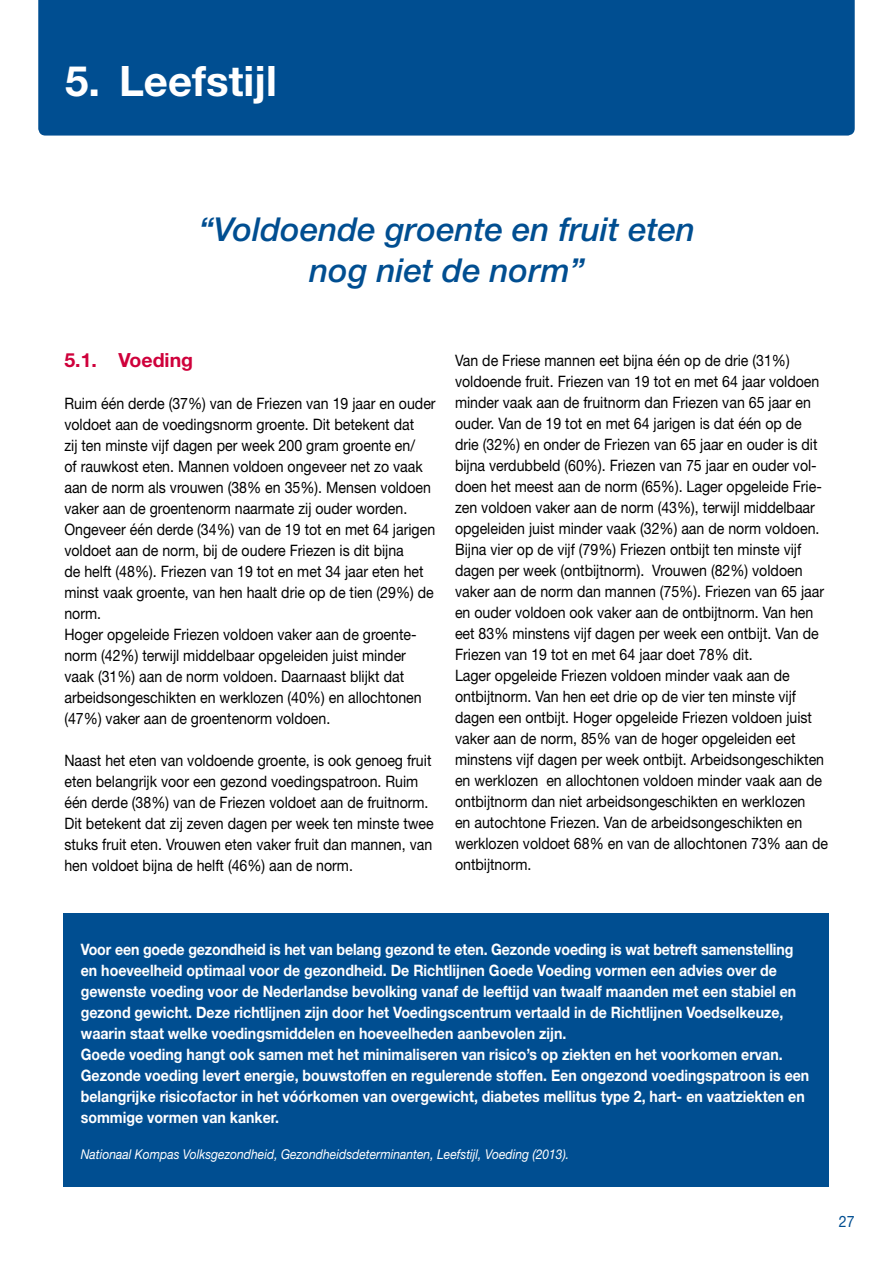
<style>
.page{position:relative;width:893px;height:1263px;background:#fff}
.page>*{position:absolute;margin:0;border:0;box-sizing:border-box;transform-origin:0 0}
.t1{font:700 42px "Helvetica Neue";color:#fff}
.t2{font:italic 500 33px/41.7px "Helvetica Neue";color:#004e91;text-align:center}
.t3{font:700 19.5px "Helvetica Neue";color:#cf013b}
.t4{font:15.75px/21px "Helvetica Neue";color:#000;scale:.9 1}
.t5{font:700 15.75px/21px "Helvetica Neue";color:#fff;scale:.9 1}
.t6{font:15.75px "Helvetica Neue";color:#004e91;scale:.9 1}
.t7{font:italic 13.5px "Helvetica Neue";color:#fff;scale:.9 1}
</style>
<div class="page">
<div style="left:38px;top:0;width:817px;height:136px;background:#004e91"></div>
<div style="left:64px;top:913px;width:765px;height:273px;background:#004e91"></div>
<h1 class="t1" style="left:65px;top:55px;width:213px">5. Leefstijl</h1>
<h2 class="t2" style="left:199px;top:208px;width:497px">“Voldoende groente en fruit eten nog niet de norm”</h2>
<p class="t3" style="left:64px;top:348px;width:130px">5.1. Voeding</p>
<p class="t4" style="left:64px;top:392px;width:414px">Ruim één derde (37%) van de Friezen van 19 jaar en ouder voldoet aan de voedingsnorm groente. Dit betekent dat<br>zij ten minste vijf dagen per week 200 gram groente en/<br>of rauwkost eten. Mannen voldoen ongeveer net zo vaak aan de norm als vrouwen (38% en 35%). Mensen voldoen vaker aan de groentenorm naarmate zij ouder worden.<br>Ongeveer één derde (34%) van de 19 tot en met 64 jarigen voldoet aan de norm, bij de oudere Friezen is dit bijna<br>de helft (48%). Friezen van 19 tot en met 34 jaar eten het minst vaak groente, van hen haalt drie op de tien (29%) de norm.<br>Hoger opgeleide Friezen voldoen vaker aan de groente&shy;norm (42%) terwijl middelbaar opgeleiden juist minder vaak (31%) aan de norm voldoen. Daarnaast blijkt dat arbeidsongeschikten en werklozen (40%) en allochtonen (47%) vaker aan de groentenorm voldoen.</p>
<p class="t4" style="left:64px;top:749px;width:412px">Naast het eten van voldoende groente, is ook genoeg fruit eten belangrijk voor een gezond voedingspatroon. Ruim één derde (38%) van de Friezen voldoet aan de fruitnorm.<br>Dit betekent dat zij zeven dagen per week ten minste twee stuks fruit eten. Vrouwen eten vaker fruit dan mannen, van hen voldoet bijna de helft (46%) aan de norm.</p>
<p class="t4" style="left:455px;top:350px;width:416px">Van de Friese mannen eet bijna één op de drie (31%) voldoende fruit. Friezen van 19 tot en met 64 jaar voldoen minder vaak aan de fruitnorm dan Friezen van 65 jaar en ouder. Van de 19 tot en met 64 jarigen is dat één op de drie (32%) en onder de Friezen van 65 jaar en ouder is dit bijna verdubbeld (60%). Friezen van 75 jaar en ouder vol&shy;doen het meest aan de norm (65%). Lager opgeleide Frie&shy;zen voldoen vaker aan de norm (43%), terwijl middelbaar opgeleiden juist minder vaak (32%) aan de norm voldoen.<br>Bijna vier op de vijf (79%) Friezen ontbijt ten minste vijf dagen per week (ontbijtnorm). Vrouwen (82%) voldoen vaker aan de norm dan mannen (75%). Friezen van 65 jaar en ouder voldoen ook vaker aan de ontbijtnorm. Van hen eet 83% minstens vijf dagen per week een ontbijt. Van de Friezen van 19 tot en met 64 jaar doet 78% dit.<br>Lager opgeleide Friezen voldoen minder vaak aan de ontbijtnorm. Van hen eet drie op de vier ten minste vijf dagen een ontbijt. Hoger opgeleide Friezen voldoen juist vaker aan de norm, 85% van de hoger opgeleiden eet minstens vijf dagen per week ontbijt. Arbeidsongeschikten en werklozen en allochtonen voldoen minder vaak aan de ontbijtnorm dan niet arbeidsongeschikten en werklozen<br>en autochtone Friezen. Van de arbeidsongeschikten en werklozen voldoet 68% en van de allochtonen 73% aan de ontbijtnorm.</p>
<p class="t5" style="left:81px;top:938px;width:811px">Voor een goede gezondheid is het van belang gezond te eten. Gezonde voeding is wat betreft samenstelling en hoeveelheid optimaal voor de gezondheid. De Richtlijnen Goede Voeding vormen een advies over de gewenste voeding voor de Nederlandse bevolking vanaf de leeftijd van twaalf maanden met een stabiel en gezond gewicht. Deze richtlijnen zijn door het Voedingscentrum vertaald in de Richtlijnen Voedselkeuze, waarin staat welke voedingsmiddelen en hoeveelheden aanbevolen zijn.<br>Goede voeding hangt ook samen met het minimaliseren van risico’s op ziekten en het voorkomen ervan.<br>Gezonde voeding levert energie, bouwstoffen en regulerende stoffen. Een ongezond voedingspatroon is een belangrijke risicofactor in het vóórkomen van overgewicht, diabetes mellitus type 2, hart- en vaatziekten en sommige vormen van kanker.</p>
<p class="t7" style="left:81px;top:1146px;width:544px">Nationaal Kompas Volksgezondheid, Gezondheidsdeterminanten, Leefstijl, Voeding (2013).</p>
<p class="t6" style="left:839px;top:1212px;width:19px">27</p>
</div>
